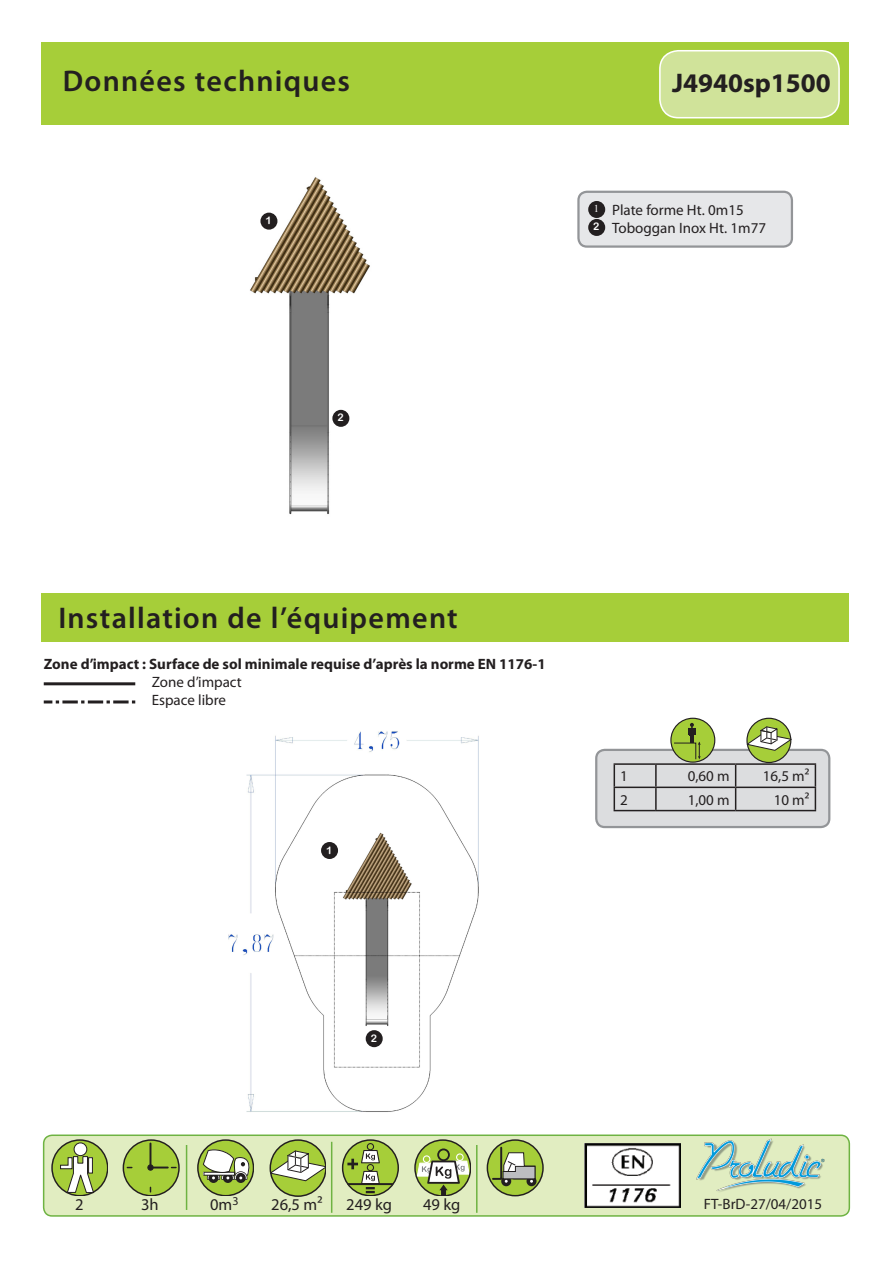
<style>
.page{position:relative;width:893px;height:1263px;background:#fff}
.page>*{position:absolute;margin:0;border:0;box-sizing:border-box;transform-origin:0 0}
.GAMMES_HAUT_PAGE{font:600 30px "Myriad Pro";letter-spacing:.04em;color:#231f20}
.t1{font:700 27px "Myriad Pro";color:#231f20}
.t2{font:16.5px "Myriad Pro";color:#231f20}
.GAMMES_HAUT_PAGE-2{font:15px "Myriad Pro";color:#231f20}
.GAMMES_HAUT_PAGE-3{font:700 15px "Myriad Pro";color:#231f20}
.t3{font:10.5px "Arial Rounded MT Bold";color:#fff}
.t4{font:10.5px "Times New Roman";color:#fff}
</style>
<div class="page">
<img style="left:228px;top:731px;width:251px;height:381px">
<div style="left:44px;top:1135px;width:805px;height:81px;background:#e1edc1;border-radius:9px"></div>
<div style="left:43px;top:1134px;width:807px;height:83px;border:2px solid #6eb342;border-radius:9px"></div>
<div style="left:41px;top:43px;width:808px;height:82px;background:#a6ce39"></div>
<div style="left:596px;top:750px;width:233px;height:77px;background:#dcdddf;border-radius:9px"></div>
<div style="left:595px;top:749px;width:235px;height:79px;border:2px solid #939598;border-radius:9px"></div>
<hr style="left:614px;top:763px;width:42px;height:2px;background:#231f20">
<hr style="left:656px;top:763px;width:80px;height:2px;background:#231f20">
<hr style="left:655px;top:765px;width:2px;height:21px;background:#231f20">
<hr style="left:736px;top:763px;width:80px;height:2px;background:#231f20">
<hr style="left:614px;top:786px;width:42px;height:2px;background:#231f20">
<svg style="left:614px;top:765px;width:1px;height:45px"></svg>
<hr style="left:656px;top:786px;width:80px;height:2px;background:#231f20">
<hr style="left:655px;top:788px;width:2px;height:22px;background:#231f20">
<hr style="left:736px;top:786px;width:80px;height:2px;background:#231f20">
<svg style="left:735px;top:765px;width:1px;height:45px"></svg>
<svg style="left:815px;top:765px;width:1px;height:45px"></svg>
<hr style="left:614px;top:810px;width:42px;height:1px;background:#231f20">
<hr style="left:656px;top:810px;width:80px;height:1px;background:#231f20">
<hr style="left:736px;top:810px;width:80px;height:1px;background:#231f20">
<div style="left:41px;top:593px;width:808px;height:49px;background:#a6ce39"></div>
<img style="left:696px;top:1138px;width:129px;height:54px">
<div style="left:671px;top:718px;width:44px;height:44px;background:#a6ce39;border-radius:50%"></div>
<div style="left:670px;top:718px;width:45px;height:45px;border:1px solid #231f20;border-radius:50%"></div>
<svg style="left:673px;top:723px;width:28px;height:37px"></svg>
<div style="left:747px;top:718px;width:44px;height:44px;background:#a6ce39;border-radius:50%"></div>
<div style="left:746px;top:718px;width:45px;height:45px;border:1px solid #231f20;border-radius:50%"></div>
<svg style="left:745px;top:726px;width:47px;height:25px"></svg>
<hr style="left:44px;top:682px;width:91px;height:3px;background:#231f20">
<svg style="left:44px;top:700px;width:91px;height:3px"></svg>
<hr style="left:186px;top:1145px;width:1px;height:65px;background:#6eb342">
<hr style="left:331px;top:1142px;width:1px;height:71px;background:#6eb342">
<hr style="left:476px;top:1145px;width:2px;height:68px;background:#6eb342">
<svg style="left:52px;top:1140px;width:56px;height:56px"></svg>
<svg style="left:60px;top:1155px;width:35px;height:38px"></svg>
<div style="left:74px;top:1143px;width:13px;height:12px;background:#fff;border-radius:50%"></div>
<div style="left:74px;top:1142px;width:13px;height:14px;border:1px solid #231f20;border-radius:50%"></div>
<div style="left:51px;top:1139px;width:57px;height:57px;border:1px solid #231f20;border-radius:50%"></div>
<div style="left:123px;top:1140px;width:56px;height:56px;background:#a6ce39;border-radius:50%"></div>
<div style="left:123px;top:1139px;width:56px;height:57px;border:1px solid #231f20;border-radius:50%"></div>
<hr style="left:149px;top:1143px;width:2px;height:24px;background:#231f20">
<svg style="left:149px;top:1165px;width:27px;height:5px"></svg>
<div style="left:147px;top:1164px;width:7px;height:7px;border:1px solid #231f20;border-radius:50%"></div>
<svg style="left:198px;top:1140px;width:55px;height:56px"></svg>
<div style="left:197px;top:1139px;width:57px;height:57px;border:1px solid #231f20;border-radius:50%"></div>
<svg style="left:208px;top:1173px;width:10px;height:10px"></svg>
<div style="left:223px;top:1173px;width:10px;height:10px;background:#231f20;border-radius:50%"></div>
<div style="left:236px;top:1173px;width:10px;height:10px;background:#231f20;border-radius:50%"></div>
<svg style="left:203px;top:1149px;width:51px;height:31px"></svg>
<div style="left:270px;top:1140px;width:56px;height:56px;background:#a6ce39;border-radius:50%"></div>
<svg style="left:269px;top:1150px;width:57px;height:32px"></svg>
<div style="left:343px;top:1140px;width:55px;height:56px;background:#a6ce39;border-radius:50%"></div>
<div style="left:342px;top:1139px;width:56px;height:57px;border:1px solid #231f20;border-radius:50%"></div>
<hr style="left:348px;top:1183px;width:44px;height:2px;background:#231f20">
<svg style="left:347px;top:1143px;width:33px;height:50px"></svg>
<svg style="left:415px;top:1140px;width:56px;height:56px"></svg>
<svg style="left:417px;top:1148px;width:53px;height:48px"></svg>
<div style="left:414px;top:1139px;width:57px;height:57px;border:1px solid #231f20;border-radius:50%"></div>
<svg style="left:487px;top:1140px;width:56px;height:56px"></svg>
<div style="left:487px;top:1139px;width:56px;height:57px;border:1px solid #231f20;border-radius:50%"></div>
<div style="left:501px;top:1176px;width:10px;height:10px;background:#231f20;border-radius:50%"></div>
<div style="left:526px;top:1176px;width:10px;height:10px;background:#231f20;border-radius:50%"></div>
<svg style="left:491px;top:1146px;width:45px;height:37px"></svg>
<div style="left:660px;top:51px;width:179px;height:67px;background:#d0e39a;border-radius:19px"></div>
<div style="left:659px;top:50px;width:181px;height:68px;border:2px solid #fff;border-radius:19px"></div>
<img style="left:250px;top:177px;width:120px;height:338px">
<div style="left:578px;top:192px;width:214px;height:55px;background:#e6e7e9;border-radius:9px"></div>
<div style="left:577px;top:191px;width:216px;height:57px;border:2px solid #939598;border-radius:9px"></div>
<div style="left:588px;top:201px;width:17px;height:17px;background:#231f20;border-radius:50%"></div>
<div style="left:588px;top:219px;width:17px;height:17px;background:#231f20;border-radius:50%"></div>
<div style="left:260px;top:213px;width:17px;height:17px;background:#231f20;border-radius:50%"></div>
<div style="left:321px;top:842px;width:17px;height:17px;background:#231f20;border-radius:50%"></div>
<div style="left:366px;top:1030px;width:17px;height:17px;background:#231f20;border-radius:50%"></div>
<div style="left:332px;top:410px;width:17px;height:17px;background:#231f20;border-radius:50%"></div>
<img style="left:585px;top:1144px;width:95px;height:64px">
<p class="GAMMES_HAUT_PAGE" style="left:63px;top:62px;width:289px">Données techniques</p>
<p class="t3" style="left:265px;top:214px;width:8px">1</p>
<p class="t3" style="left:337px;top:411px;width:8px">2</p>
<p class="t1" style="left:672px;top:65px;width:160px">J4940sp1500</p>
<p class="t4" style="left:594px;top:202px;width:7px">1</p>
<p class="t3" style="left:593px;top:221px;width:8px">2</p>
<p class="GAMMES_HAUT_PAGE-2" style="left:612px;top:201px;width:133px">Plate forme Ht. 0m15</p>
<p class="GAMMES_HAUT_PAGE-2" style="left:612px;top:219px;width:155px">Toboggan Inox Ht. 1m77</p>
<p class="GAMMES_HAUT_PAGE" style="left:58px;top:599px;width:401px">Installation de l’équipement</p>
<p class="GAMMES_HAUT_PAGE-3" style="left:44px;top:654px;width:503px">Zone d’impact : Surface de sol minimale requise d’après la norme EN 1176-1</p>
<p class="GAMMES_HAUT_PAGE-2" style="left:152px;top:672px;width:92px">Zone d’impact</p>
<p class="GAMMES_HAUT_PAGE-2" style="left:152px;top:690px;width:76px">Espace libre</p>
<p class="t3" style="left:326px;top:843px;width:8px">1</p>
<p class="t3" style="left:371px;top:1032px;width:8px">2</p>
<p class="t2" style="left:75px;top:1194px;width:10px">2</p>
<p class="t2" style="left:141px;top:1194px;width:19px">3h</p>
<p class="t2" style="left:210px;top:1194px;width:30px">0m<sup>3</sup></p>
<p class="t2" style="left:271px;top:1194px;width:53px">26,5 m²</p>
<p class="t2" style="left:346px;top:1194px;width:47px">249 kg</p>
<p class="t2" style="left:423px;top:1194px;width:39px">49 kg</p>
<p class="GAMMES_HAUT_PAGE-2" style="left:620px;top:767px;width:9px">1</p>
<p class="GAMMES_HAUT_PAGE-2" style="left:688px;top:767px;width:43px">0,60 m</p>
<p class="GAMMES_HAUT_PAGE-2" style="left:763px;top:767px;width:48px">16,5 m²</p>
<p class="GAMMES_HAUT_PAGE-2" style="left:620px;top:790px;width:9px">2</p>
<p class="GAMMES_HAUT_PAGE-2" style="left:688px;top:790px;width:43px">1,00 m</p>
<p class="GAMMES_HAUT_PAGE-2" style="left:774px;top:790px;width:37px">10 m²</p>
<p class="GAMMES_HAUT_PAGE-2" style="left:704px;top:1195px;width:120px">FT-BrD-27/04/2015</p>
</div>
